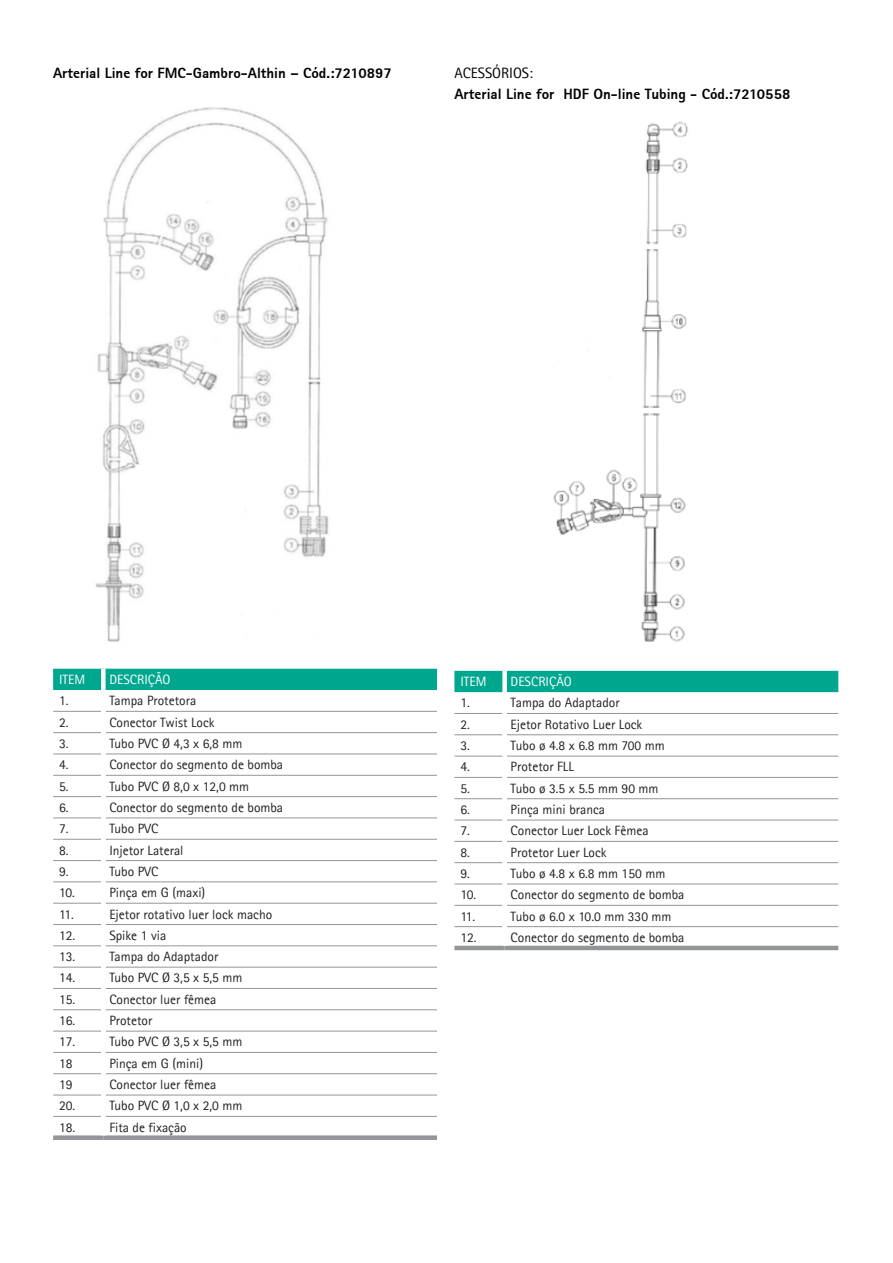
<style>
.page{position:relative;width:893px;height:1263px;background:#fff}
.page>*{position:absolute;margin:0;border:0;box-sizing:border-box;transform-origin:0 0}
.t1{font:700 15px "Rotis Sans Serif";color:#000}
.t2{font:15px "Rotis Sans Serif";color:#000}
.t3{font:13.5px "Rotis Sans Serif";color:#231f20}
.t4{font:13.5px "Rotis Sans Serif";color:#fff}
</style>
<div class="page">
<img style="left:95px;top:107px;width:234px;height:535px">
<div style="left:53px;top:669px;width:384px;height:21px;background:#00a78f"></div>
<hr style="left:53px;top:711px;width:48px;height:1px;background:#939598">
<hr style="left:106px;top:711px;width:331px;height:1px;background:#939598">
<hr style="left:53px;top:732px;width:48px;height:1px;background:#939598">
<hr style="left:106px;top:732px;width:331px;height:1px;background:#939598">
<hr style="left:53px;top:754px;width:48px;height:1px;background:#939598">
<hr style="left:106px;top:754px;width:331px;height:1px;background:#939598">
<hr style="left:53px;top:775px;width:48px;height:1px;background:#939598">
<hr style="left:106px;top:775px;width:331px;height:1px;background:#939598">
<hr style="left:53px;top:796px;width:48px;height:1px;background:#939598">
<hr style="left:106px;top:796px;width:331px;height:1px;background:#939598">
<hr style="left:53px;top:817px;width:48px;height:1px;background:#939598">
<hr style="left:106px;top:817px;width:331px;height:1px;background:#939598">
<hr style="left:53px;top:839px;width:48px;height:1px;background:#939598">
<hr style="left:106px;top:839px;width:331px;height:1px;background:#939598">
<hr style="left:53px;top:860px;width:48px;height:1px;background:#939598">
<hr style="left:106px;top:860px;width:331px;height:1px;background:#939598">
<hr style="left:53px;top:881px;width:48px;height:1px;background:#939598">
<hr style="left:106px;top:881px;width:331px;height:1px;background:#939598">
<hr style="left:53px;top:903px;width:48px;height:1px;background:#939598">
<hr style="left:106px;top:903px;width:331px;height:1px;background:#939598">
<hr style="left:53px;top:924px;width:48px;height:1px;background:#939598">
<hr style="left:106px;top:924px;width:331px;height:1px;background:#939598">
<hr style="left:53px;top:945px;width:48px;height:1px;background:#939598">
<hr style="left:106px;top:945px;width:331px;height:1px;background:#939598">
<hr style="left:53px;top:967px;width:48px;height:1px;background:#939598">
<hr style="left:106px;top:967px;width:331px;height:1px;background:#939598">
<hr style="left:53px;top:988px;width:48px;height:1px;background:#939598">
<hr style="left:106px;top:988px;width:331px;height:1px;background:#939598">
<hr style="left:53px;top:1009px;width:48px;height:1px;background:#939598">
<hr style="left:106px;top:1009px;width:331px;height:1px;background:#939598">
<hr style="left:53px;top:1031px;width:48px;height:1px;background:#939598">
<hr style="left:106px;top:1031px;width:331px;height:1px;background:#939598">
<hr style="left:53px;top:1052px;width:48px;height:1px;background:#939598">
<hr style="left:106px;top:1052px;width:331px;height:1px;background:#939598">
<hr style="left:53px;top:1073px;width:48px;height:1px;background:#939598">
<hr style="left:106px;top:1073px;width:331px;height:1px;background:#939598">
<hr style="left:53px;top:1095px;width:48px;height:1px;background:#939598">
<hr style="left:106px;top:1095px;width:331px;height:1px;background:#939598">
<hr style="left:53px;top:1116px;width:48px;height:1px;background:#939598">
<hr style="left:106px;top:1116px;width:331px;height:1px;background:#939598">
<div style="left:53px;top:1135px;width:50px;height:5px;background:#939598"></div>
<div style="left:103px;top:1135px;width:334px;height:5px;background:#939598"></div>
<div style="left:101px;top:669px;width:5px;height:21px;background:#fff"></div>
<img style="left:553px;top:121px;width:135px;height:521px">
<div style="left:454px;top:671px;width:384px;height:21px;background:#00a78f"></div>
<hr style="left:454px;top:713px;width:48px;height:1px;background:#939598">
<hr style="left:507px;top:713px;width:331px;height:1px;background:#939598">
<hr style="left:454px;top:734px;width:48px;height:1px;background:#939598">
<hr style="left:507px;top:734px;width:331px;height:1px;background:#939598">
<hr style="left:454px;top:756px;width:48px;height:1px;background:#939598">
<hr style="left:507px;top:756px;width:331px;height:1px;background:#939598">
<hr style="left:454px;top:777px;width:48px;height:1px;background:#939598">
<hr style="left:507px;top:777px;width:331px;height:1px;background:#939598">
<hr style="left:454px;top:798px;width:48px;height:1px;background:#939598">
<hr style="left:507px;top:798px;width:331px;height:1px;background:#939598">
<hr style="left:454px;top:820px;width:48px;height:1px;background:#939598">
<hr style="left:507px;top:820px;width:331px;height:1px;background:#939598">
<hr style="left:454px;top:841px;width:48px;height:1px;background:#939598">
<hr style="left:507px;top:841px;width:331px;height:1px;background:#939598">
<hr style="left:454px;top:862px;width:48px;height:1px;background:#939598">
<hr style="left:507px;top:862px;width:331px;height:1px;background:#939598">
<hr style="left:454px;top:884px;width:48px;height:1px;background:#939598">
<hr style="left:507px;top:884px;width:331px;height:1px;background:#939598">
<hr style="left:454px;top:905px;width:48px;height:1px;background:#939598">
<hr style="left:507px;top:905px;width:331px;height:1px;background:#939598">
<hr style="left:454px;top:926px;width:48px;height:1px;background:#939598">
<hr style="left:507px;top:926px;width:331px;height:1px;background:#939598">
<hr style="left:454px;top:946px;width:51px;height:4px;background:#939598">
<hr style="left:505px;top:946px;width:333px;height:4px;background:#939598">
<div style="left:502px;top:671px;width:5px;height:21px;background:#fff"></div>
<p class="t1" style="left:53px;top:64px;width:340px">Arterial Line for FMC-Gambro-Althin – Cód.:7210897</p>
<p class="t2" style="left:454px;top:64px;width:80px">ACESSÓRIOS:</p>
<p class="t1" style="left:454px;top:85px;width:337px">Arterial Line for HDF On-line Tubing - Cód.:7210558</p>
<p class="t4" style="left:59px;top:671px;width:27px">ITEM</p>
<p class="t4" style="left:109px;top:671px;width:63px">DESCRIÇÃO</p>
<p class="t3" style="left:59px;top:693px;width:11px">1.</p>
<p class="t3" style="left:109px;top:693px;width:88px">Tampa Protetora</p>
<p class="t3" style="left:59px;top:714px;width:11px">2.</p>
<p class="t3" style="left:109px;top:714px;width:107px">Conector Twist Lock</p>
<p class="t3" style="left:59px;top:735px;width:11px">3.</p>
<p class="t3" style="left:109px;top:735px;width:135px">Tubo PVC Ø 4,3 x 6,8 mm</p>
<p class="t3" style="left:59px;top:757px;width:11px">4.</p>
<p class="t3" style="left:109px;top:757px;width:175px">Conector do segmento de bomba</p>
<p class="t3" style="left:59px;top:778px;width:11px">5.</p>
<p class="t3" style="left:109px;top:778px;width:141px">Tubo PVC Ø 8,0 x 12,0 mm</p>
<p class="t3" style="left:59px;top:799px;width:11px">6.</p>
<p class="t3" style="left:109px;top:799px;width:175px">Conector do segmento de bomba</p>
<p class="t3" style="left:59px;top:821px;width:11px">7.</p>
<p class="t3" style="left:109px;top:821px;width:51px">Tubo PVC</p>
<p class="t3" style="left:59px;top:842px;width:11px">8.</p>
<p class="t3" style="left:109px;top:842px;width:76px">Injetor Lateral</p>
<p class="t3" style="left:59px;top:863px;width:11px">9.</p>
<p class="t3" style="left:109px;top:863px;width:51px">Tubo PVC</p>
<p class="t3" style="left:59px;top:885px;width:17px">10.</p>
<p class="t3" style="left:109px;top:885px;width:97px">Pinça em G (maxi)</p>
<p class="t3" style="left:59px;top:906px;width:16px">11.</p>
<p class="t3" style="left:109px;top:906px;width:164px">Ejetor rotativo luer lock macho</p>
<p class="t3" style="left:59px;top:927px;width:18px">12.</p>
<p class="t3" style="left:109px;top:927px;width:58px">Spike 1 via</p>
<p class="t3" style="left:59px;top:949px;width:18px">13.</p>
<p class="t3" style="left:109px;top:949px;width:110px">Tampa do Adaptador</p>
<p class="t3" style="left:59px;top:970px;width:18px">14.</p>
<p class="t3" style="left:109px;top:970px;width:135px">Tubo PVC Ø 3,5 x 5,5 mm</p>
<p class="t3" style="left:59px;top:991px;width:18px">15.</p>
<p class="t3" style="left:109px;top:991px;width:109px">Conector luer fêmea</p>
<p class="t3" style="left:59px;top:1012px;width:18px">16.</p>
<p class="t3" style="left:109px;top:1012px;width:44px">Protetor</p>
<p class="t3" style="left:59px;top:1034px;width:18px">17.</p>
<p class="t3" style="left:109px;top:1034px;width:135px">Tubo PVC Ø 3,5 x 5,5 mm</p>
<p class="t3" style="left:59px;top:1055px;width:15px">18</p>
<p class="t3" style="left:109px;top:1055px;width:95px">Pinça em G (mini)</p>
<p class="t3" style="left:59px;top:1076px;width:15px">19</p>
<p class="t3" style="left:109px;top:1076px;width:109px">Conector luer fêmea</p>
<p class="t3" style="left:59px;top:1098px;width:18px">20.</p>
<p class="t3" style="left:109px;top:1098px;width:135px">Tubo PVC Ø 1,0 x 2,0 mm</p>
<p class="t3" style="left:59px;top:1119px;width:18px">18.</p>
<p class="t3" style="left:109px;top:1119px;width:79px">Fita de fixação</p>
<p class="t4" style="left:460px;top:674px;width:27px">ITEM</p>
<p class="t4" style="left:511px;top:674px;width:63px">DESCRIÇÃO</p>
<p class="t3" style="left:460px;top:695px;width:11px">1.</p>
<p class="t3" style="left:511px;top:695px;width:110px">Tampa do Adaptador</p>
<p class="t3" style="left:460px;top:716px;width:11px">2.</p>
<p class="t3" style="left:511px;top:716px;width:133px">Ejetor Rotativo Luer Lock</p>
<p class="t3" style="left:460px;top:737px;width:11px">3.</p>
<p class="t3" style="left:511px;top:737px;width:156px">Tubo ø 4.8 x 6.8 mm 700 mm</p>
<p class="t3" style="left:460px;top:759px;width:11px">4.</p>
<p class="t3" style="left:511px;top:759px;width:65px">Protetor FLL</p>
<p class="t3" style="left:460px;top:780px;width:11px">5.</p>
<p class="t3" style="left:511px;top:780px;width:149px">Tubo ø 3.5 x 5.5 mm 90 mm</p>
<p class="t3" style="left:460px;top:801px;width:11px">6.</p>
<p class="t3" style="left:511px;top:801px;width:96px">Pinça mini branca</p>
<p class="t3" style="left:460px;top:823px;width:11px">7.</p>
<p class="t3" style="left:511px;top:823px;width:139px">Conector Luer Lock Fêmea</p>
<p class="t3" style="left:460px;top:844px;width:11px">8.</p>
<p class="t3" style="left:511px;top:844px;width:97px">Protetor Luer Lock</p>
<p class="t3" style="left:460px;top:865px;width:11px">9.</p>
<p class="t3" style="left:511px;top:865px;width:156px">Tubo ø 4.8 x 6.8 mm 150 mm</p>
<p class="t3" style="left:460px;top:887px;width:17px">10.</p>
<p class="t3" style="left:511px;top:887px;width:175px">Conector do segmento de bomba</p>
<p class="t3" style="left:460px;top:908px;width:16px">11.</p>
<p class="t3" style="left:511px;top:908px;width:162px">Tubo ø 6.0 x 10.0 mm 330 mm</p>
<p class="t3" style="left:460px;top:929px;width:18px">12.</p>
<p class="t3" style="left:511px;top:929px;width:175px">Conector do segmento de bomba</p>
</div>
